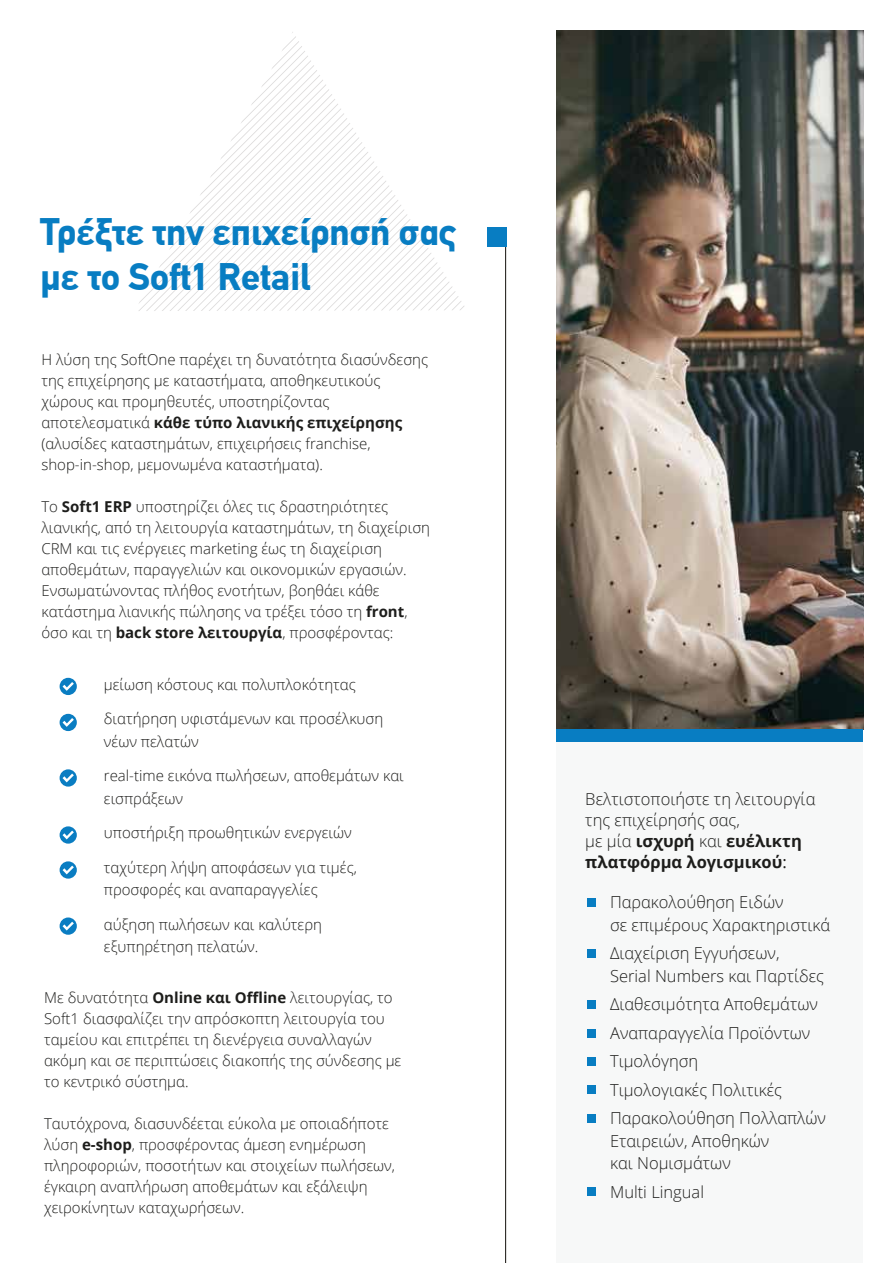
<style>
.page{position:relative;width:893px;height:1263px;background:#fff}
.page>*{position:absolute;margin:0;border:0;box-sizing:border-box;transform-origin:0 0}
.t1{font:700 37.5px/45px "CF Din";color:#087dc2}
.t2{font:300 16.5px/28.5px "Open Sans";color:#1d1d1b}
.t3{font:300 15px/21px "Open Sans";color:#1d1d1b}
.s1{font-weight:700}
.s2{font-weight:400}
</style>
<div class="page">
<div style="left:556px;top:739px;width:307px;height:524px;background:#f7f8f8"></div>
<img style="left:557px;top:30px;width:306px;height:699px">
<svg style="left:376px;top:166px;width:88px;height:145px"></svg>
<svg style="left:138px;top:32px;width:238px;height:279px"></svg>
<div style="left:587px;top:898px;width:8px;height:9px;background:#087dc2"></div>
<div style="left:587px;top:949px;width:8px;height:8px;background:#087dc2"></div>
<div style="left:587px;top:1000px;width:8px;height:8px;background:#087dc2"></div>
<div style="left:587px;top:1030px;width:8px;height:8px;background:#087dc2"></div>
<div style="left:587px;top:1058px;width:8px;height:8px;background:#087dc2"></div>
<div style="left:587px;top:1085px;width:8px;height:8px;background:#087dc2"></div>
<div style="left:556px;top:729px;width:307px;height:12px;background:#087dc2"></div>
<div style="left:60px;top:678px;width:17px;height:17px;background:#0a7dc2;border-radius:50%"></div>
<svg style="left:63px;top:682px;width:11px;height:9px"></svg>
<div style="left:60px;top:714px;width:17px;height:17px;background:#0a7dc2;border-radius:50%"></div>
<svg style="left:63px;top:718px;width:11px;height:9px"></svg>
<div style="left:60px;top:769px;width:17px;height:18px;background:#0a7dc2;border-radius:50%"></div>
<svg style="left:63px;top:773px;width:11px;height:9px"></svg>
<div style="left:60px;top:826px;width:17px;height:18px;background:#0a7dc2;border-radius:50%"></div>
<svg style="left:63px;top:830px;width:11px;height:9px"></svg>
<div style="left:488px;top:228px;width:19px;height:19px;background:#087dc2"></div>
<div style="left:587px;top:1114px;width:8px;height:8px;background:#087dc2"></div>
<div style="left:60px;top:861px;width:17px;height:18px;background:#0a7dc2;border-radius:50%"></div>
<svg style="left:63px;top:865px;width:11px;height:9px"></svg>
<div style="left:60px;top:917px;width:17px;height:18px;background:#0a7dc2;border-radius:50%"></div>
<svg style="left:63px;top:922px;width:11px;height:8px"></svg>
<div style="left:587px;top:1188px;width:8px;height:8px;background:#087dc2"></div>
<h1 class="t1" style="left:40px;top:210px;width:418px">Τρέξτε την επιχείρησή σας µε το Soft1 Retail</h1>
<p class="t3" style="left:41px;top:348px;width:388px">Η λύση της SoftOne παρέχει τη δυνατότητα διασύνδεσης της επιχείρησης με καταστήματα, αποθηκευτικούς χώρους και προμηθευτές, υποστηρίζοντας αποτελεσματικά <span class="s1">κάθε τύπο λιανικής επιχείρησης </span>(αλυσίδες καταστημάτων, επιχειρήσεις franchise, shop-in-shop, μεμονωμένα καταστήματα).</p>
<p class="t3" style="left:41px;top:495px;width:390px">Το <span class="s1">Soft1 ERP</span> υποστηρίζει όλες τις δραστηριότητες λιανικής, από τη λειτουργία καταστημάτων, τη διαχείριση CRM και τις ενέργειες marketing έως τη διαχείριση αποθεμάτων, παραγγελιών και οικονομικών εργασιών.<br>Ενσωματώνοντας πλήθος ενοτήτων, βοηθάει κάθε κατάστημα λιανικής πώλησης να τρέξει τόσο τη <span class="s1">front</span>, όσο και τη <span class="s1">back store λειτουργία</span>, προσφέροντας:</p>
<p class="t3" style="left:104px;top:673px;width:254px">μείωση κόστους και πολυπλοκότητας</p>
<p class="t3" style="left:104px;top:707px;width:281px;line-height:22.5px">διατήρηση υφιστάμενων και προσέλκυση νέων πελατών</p>
<p class="t3" style="left:104px;top:764px;width:301px;line-height:22.5px">real-time εικόνα πωλήσεων, αποθεμάτων και εισπράξεων</p>
<p class="t3" style="left:104px;top:822px;width:249px">υποστήριξη προωθητικών ενεργειών</p>
<p class="t3" style="left:104px;top:855px;width:255px;line-height:22.5px">ταχύτερη λήψη αποφάσεων για τιμές, προσφορές και αναπαραγγελίες</p>
<p class="t3" style="left:104px;top:912px;width:220px;line-height:22.5px">αύξηση πωλήσεων και καλύτερη εξυπηρέτηση πελατών.</p>
<p class="t3" style="left:44px;top:986px;width:359px">Με δυνατότητα <span class="s1">Online και Offline</span> λειτουργίας, το Soft1 διασφαλίζει την απρόσκοπτη λειτουργία του ταμείου και επιτρέπει τη διενέργεια συναλλαγών ακόμη και σε περιπτώσεις διακοπής της σύνδεσης με το κεντρικό σύστημα.</p>
<p class="t3" style="left:44px;top:1112px;width:353px">Ταυτόχρονα, διασυνδέεται εύκολα με οποιαδήποτε λύση <span class="s1">e-shop</span>, προσφέροντας άμεση ενημέρωση πληροφοριών, ποσοτήτων και στοιχείων πωλήσεων, έγκαιρη αναπλήρωση αποθεμάτων και εξάλειψη χειροκίνητων καταχωρήσεων.</p>
<p class="t2" style="left:585px;top:788px;width:232px;line-height:21px">Βελτιστοποιήστε τη λειτουργία της επιχείρησής σας,<br>με μία <span class="s1">ισχυρή</span> και <span class="s1">ευέλικτη πλατφόρμα λογισμικού</span><span class="s2">:</span></p>
<p class="t2" style="left:610px;top:890px;width:222px;line-height:22.5px">Παρακολούθηση Ειδών<br>σε επιμέρους Χαρακτηριστικά</p>
<p class="t2" style="left:610px;top:941px;width:215px;line-height:22.5px">Διαχείριση Εγγυήσεων,<br>Serial Numbers και Παρτίδες</p>
<p class="t2" style="left:610px;top:989px;width:217px">Διαθεσιμότητα Αποθεμάτων<br>Αναπαραγγελία Προϊόντων<br>Τιμολόγηση<br>Τιμολογιακές Πολιτικές<br>Παρακολούθηση Πολλαπλών</p>
<p class="t2" style="left:610px;top:1129px;width:161px;line-height:22.5px">Εταιρειών, Αποθηκών και Νομισμάτων</p>
<p class="t2" style="left:610px;top:1177px;width:96px">Multi Lingual</p>
</div>
